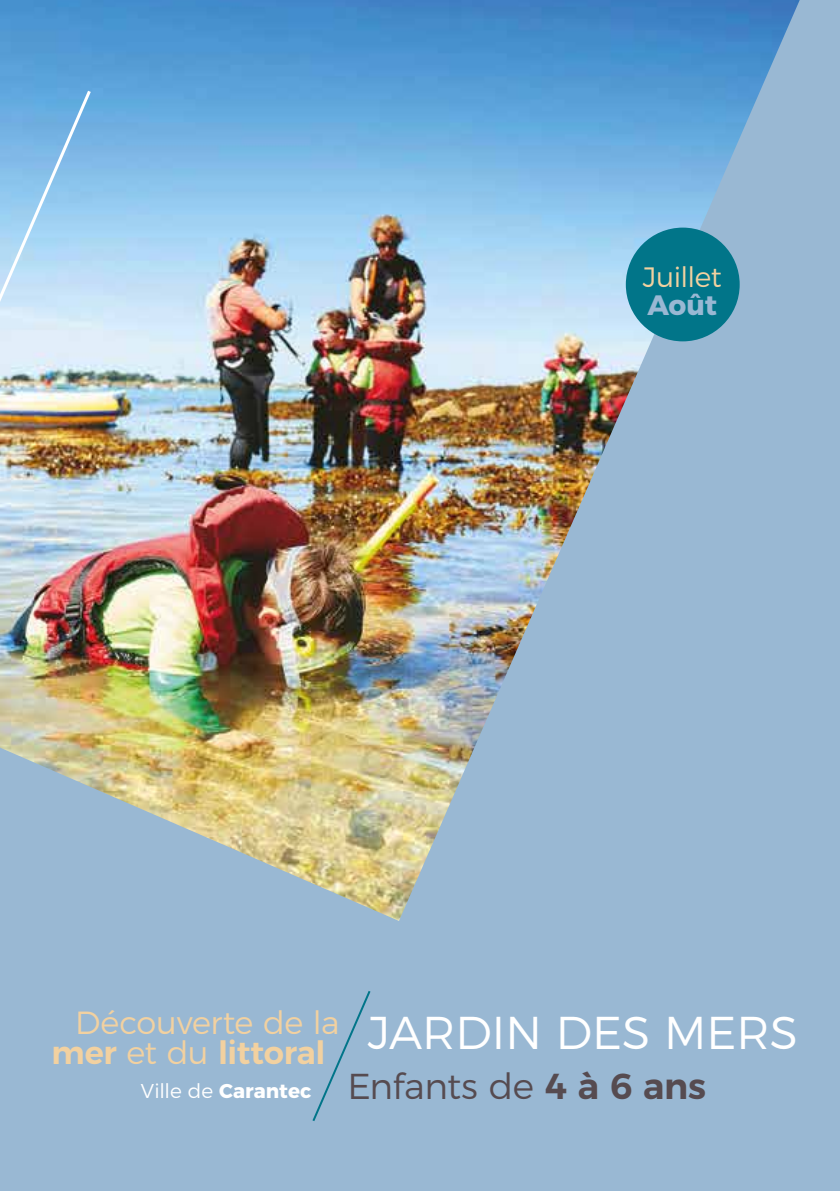
<style>
.page{position:relative;width:840px;height:1191px;background:#fff}
.page>*{position:absolute;margin:0;border:0;box-sizing:border-box;transform-origin:0 0}
.t1{font:300 46px "Montserrat";color:#fff}
.t2{font:300 36px "Montserrat";letter-spacing:-.02em;color:#564b50}
.t3{font:300 32px/30.4px "Montserrat";letter-spacing:-.015em;color:#f2d1a0}
.t4{font:300 28px "Montserrat";letter-spacing:-.02em;color:#f2d1a0}
.t5{font:700 28px "Montserrat";color:#99b8d3}
.s1{font-weight:600}
.s2{font-size:20px;color:#fff}
.s3{font-weight:700;font-size:20px;color:#fff}
</style>
<div class="page">
<div style="left:0;top:0;width:839px;height:1191px;background:#99b8d3"></div>
<img style="left:0;top:0;width:799px;height:921px">
<div style="left:625px;top:228px;width:114px;height:113px;background:#017589;border-radius:50%"></div>
<svg style="left:312px;top:991px;width:59px;height:130px"></svg>
<img style="left:0;top:87px;width:93px;height:834px">
<p class="t4" style="left:642px;top:255px;width:80px">Juillet</p>
<p class="t5" style="left:647px;top:282px;width:71px">Août</p>
<p class="t3" style="left:51px;top:1004px;width:289px;text-indent:24px">Découverte de la <span class="s1">mer</span> et du <span class="s1">littoral</span></p>
<p class="t2" style="left:141px;top:1058px;width:566px"><span class="s2">Ville de</span> <span class="s3">Carantec</span> Enfants de <span class="s1">4 à 6 ans</span></p>
<p class="t1" style="left:368px;top:997px;width:431px">JARDIN DES MERS</p>
</div>
